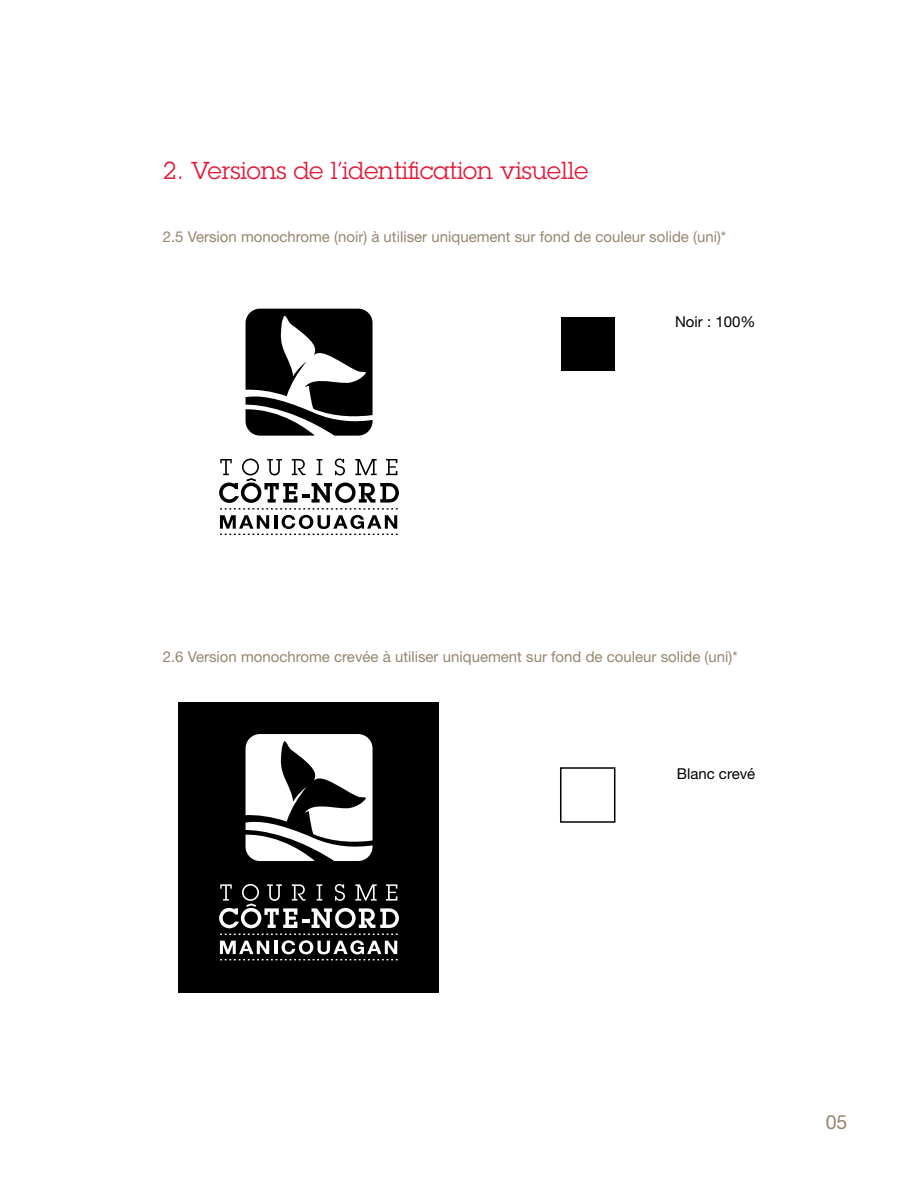
<style>
.page{position:relative;width:918px;height:1188px;background:#fff}
.page>*{position:absolute;margin:0;border:0;box-sizing:border-box;transform-origin:0 0}
.t1{font:24px "Lubalin Graph Std";color:#e31837}
.t2{font:19.5px "Helvetica Neue LT Std";color:#948671}
.t3{font:15px "Helvetica Neue LT Std";color:#948671}
.t4{font:15px "Helvetica Neue LT Std";color:#000}
</style>
<div class="page">
<div style="left:179px;top:702px;width:260px;height:290px;background:#000"></div>
<div style="left:561px;top:317px;width:54px;height:54px;background:#000"></div>
<div style="left:560px;top:767px;width:55px;height:56px;border:2px solid #000"></div>
<svg style="left:220px;top:934px;width:178px;height:26px"></svg>
<svg style="left:246px;top:734px;width:127px;height:127px"></svg>
<svg style="left:219px;top:884px;width:180px;height:44px"></svg>
<svg style="left:246px;top:309px;width:127px;height:127px"></svg>
<svg style="left:219px;top:459px;width:180px;height:76px"></svg>
<h1 class="t1" style="left:163px;top:156px;width:427px">2. Versions de l’identification visuelle</h1>
<p class="t3" style="left:163px;top:228px;width:565px">2.5 Version monochrome (noir) à utiliser uniquement sur fond de couleur solide (uni)*</p>
<p class="t4" style="left:675px;top:313px;width:82px">Noir : 100%</p>
<p class="t3" style="left:163px;top:648px;width:576px">2.6 Version monochrome crevée à utiliser uniquement sur fond de couleur solide (uni)*</p>
<p class="t4" style="left:677px;top:764px;width:80px">Blanc crevé</p>
<h2 class="t2" style="left:826px;top:1110px;width:23px">05</h2>
</div>
